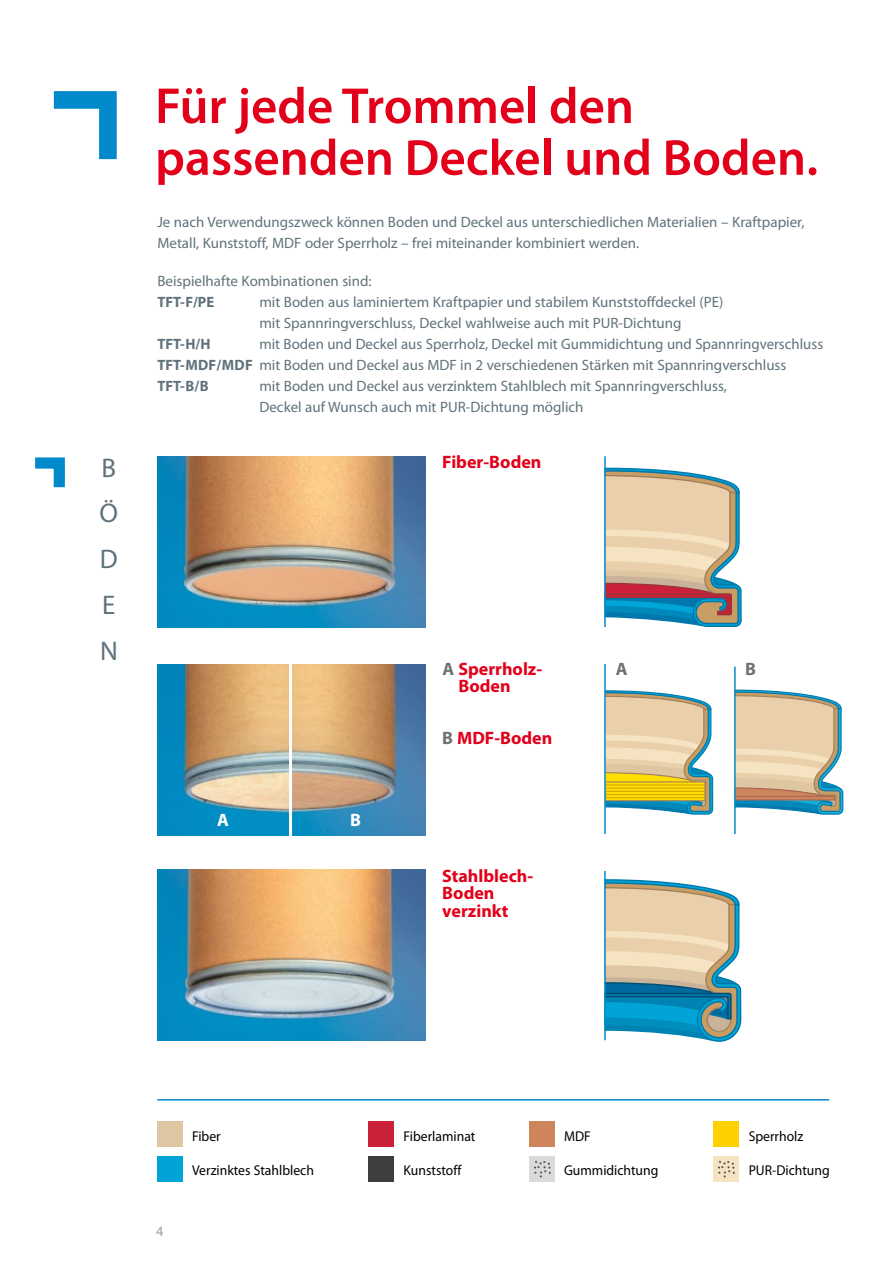
<style>
.page{position:relative;width:893px;height:1263px;background:#fff}
.page>*{position:absolute;margin:0;border:0;box-sizing:border-box;transform-origin:0 0}
.t1{font:600 51px/51.8px "Myriad Pro";color:#e2001a}
.t2{font:27px/45.8px "Myriad Pro";color:#60727b;text-align:justify}
.t3{font:700 18px/17.2px "Myriad Pro";color:#e2001a}
.t4{font:700 18px "Myriad Pro";color:#707172}
.t5{font:700 18px "Myriad Pro";color:#fff}
.t6{font:15px/21px "Myriad Pro";color:#60727b}
.t7{font:700 15px "Myriad Pro";color:#60727b}
.t8{font:14.25px "Myriad Pro";color:#000;scale:.96 1}
.t9{font:14.25px "Myriad Pro";color:#8da1ac}
.s1{font-weight:700}
.s2{color:#707172}
</style>
<div class="page">
<svg style="left:736px;top:690px;width:108px;height:125px;background:#c6c3ad"></svg>
<svg style="left:736px;top:796px;width:99px;height:4px"></svg>
<svg style="left:606px;top:690px;width:107px;height:125px;background:#cbc692"></svg>
<svg style="left:604px;top:879px;width:138px;height:163px;background:#9eb8b1"></svg>
<svg style="left:53px;top:91px;width:64px;height:69px"></svg>
<svg style="left:35px;top:457px;width:30px;height:31px"></svg>
<img style="left:157px;top:870px;width:268px;height:170px">
<svg style="left:606px;top:468px;width:136px;height:159px;background:#bbb6a6"></svg>
<img style="left:157px;top:456px;width:268px;height:171px">
<hr style="left:604px;top:456px;width:2px;height:584px;background:#008acb">
<div style="left:561px;top:627px;width:206px;height:37px;background:#fff"></div>
<hr style="left:157px;top:1099px;width:672px;height:1px;background:#008acb">
<div style="left:157px;top:1122px;width:26px;height:25px;background:#dec6a3"></div>
<div style="left:369px;top:1122px;width:25px;height:25px;background:#ca2039"></div>
<div style="left:529px;top:1122px;width:26px;height:25px;background:#cf855c"></div>
<div style="left:714px;top:1122px;width:25px;height:25px;background:#ffd000"></div>
<div style="left:157px;top:1156px;width:26px;height:25px;background:#00a4d6"></div>
<div style="left:369px;top:1156px;width:25px;height:25px;background:#3e3d40"></div>
<div style="left:529px;top:1156px;width:26px;height:25px;background:#d9dadb"></div>
<div style="left:714px;top:1156px;width:25px;height:25px;background:#f5e3c1"></div>
<svg style="left:718px;top:1161px;width:17px;height:16px"></svg>
<svg style="left:534px;top:1161px;width:17px;height:16px"></svg>
<img style="left:292px;top:664px;width:133px;height:171px">
<img style="left:157px;top:664px;width:132px;height:171px">
<hr style="left:734px;top:666px;width:2px;height:182px;background:#008acb">
<div style="left:565px;top:835px;width:185px;height:36px;background:#fff"></div>
<h1 class="t1" style="left:155px;top:79px;width:664px">Für jede Trommel den passenden Deckel und Boden.</h1>
<p class="t6" style="left:157px;top:211px;width:649px">Je nach Verwendungszweck können Boden und Deckel aus unterschiedlichen Materialien – Kraftpapier,<br>Metall, Kunststoff, MDF oder Sperrholz – frei miteinander kombiniert werden.</p>
<p class="t6" style="left:157px;top:270px;width:216px">Beispielhafte Kombinationen sind:</p>
<p class="t7" style="left:157px;top:292px;width:59px">TFT-F/PE</p>
<p class="t6" style="left:259px;top:291px;width:466px">mit Boden aus laminiertem Kraftpapier und stabilem Kunststoffdeckel (PE) mit Spannringverschluss, Deckel wahlweise auch mit PUR-Dichtung</p>
<p class="t7" style="left:157px;top:334px;width:55px">TFT-H/H</p>
<p class="t6" style="left:157px;top:333px;width:667px;text-indent:102px">mit Boden und Deckel aus Sperrholz, Deckel mit Gummidichtung und Spannringverschluss<br><span class="s1">TFT-MDF/MDF</span> mit Boden und Deckel aus MDF in 2 verschiedenen Stärken mit Spannringverschluss<br><span class="s1">TFT-B/B</span></p>
<p class="t6" style="left:259px;top:375px;width:469px">mit Boden und Deckel aus verzinktem Stahlblech mit Spannringverschluss,<br>Deckel auf Wunsch auch mit PUR-Dichtung möglich</p>
<h2 class="t2" style="left:100px;top:444px;width:20px">B Ö D E N</h2>
<p class="t3" style="left:442px;top:453px;width:101px">Fiber-Boden</p>
<p class="t5" style="left:217px;top:808px;width:13px">A</p>
<p class="t5" style="left:350px;top:808px;width:12px">B</p>
<p class="t3" style="left:458px;top:660px;width:85px;text-indent:-16px"><span class="s2">A</span> Sperrholz-<br>Boden</p>
<p class="t4" style="left:616px;top:657px;width:13px">A</p>
<p class="t4" style="left:745px;top:657px;width:12px">B</p>
<p class="t3" style="left:442px;top:729px;width:112px"><span class="s2">B</span> MDF-Boden</p>
<p class="t3" style="left:442px;top:867px;width:92px">Stahlblech-<br>Boden verzinkt</p>
<p class="t9" style="left:156px;top:1222px;width:9px">4</p>
<p class="t8" style="left:192px;top:1127px;width:31px">Fiber</p>
<p class="t8" style="left:404px;top:1127px;width:76px">Fiberlaminat</p>
<p class="t8" style="left:564px;top:1127px;width:29px">MDF</p>
<p class="t8" style="left:749px;top:1127px;width:58px">Sperrholz</p>
<p class="t8" style="left:192px;top:1162px;width:128px">Verzinktes Stahlblech</p>
<p class="t8" style="left:404px;top:1162px;width:62px">Kunststoff</p>
<p class="t8" style="left:564px;top:1162px;width:100px">Gummidichtung</p>
<p class="t8" style="left:749px;top:1162px;width:86px">PUR-Dichtung</p>
</div>
